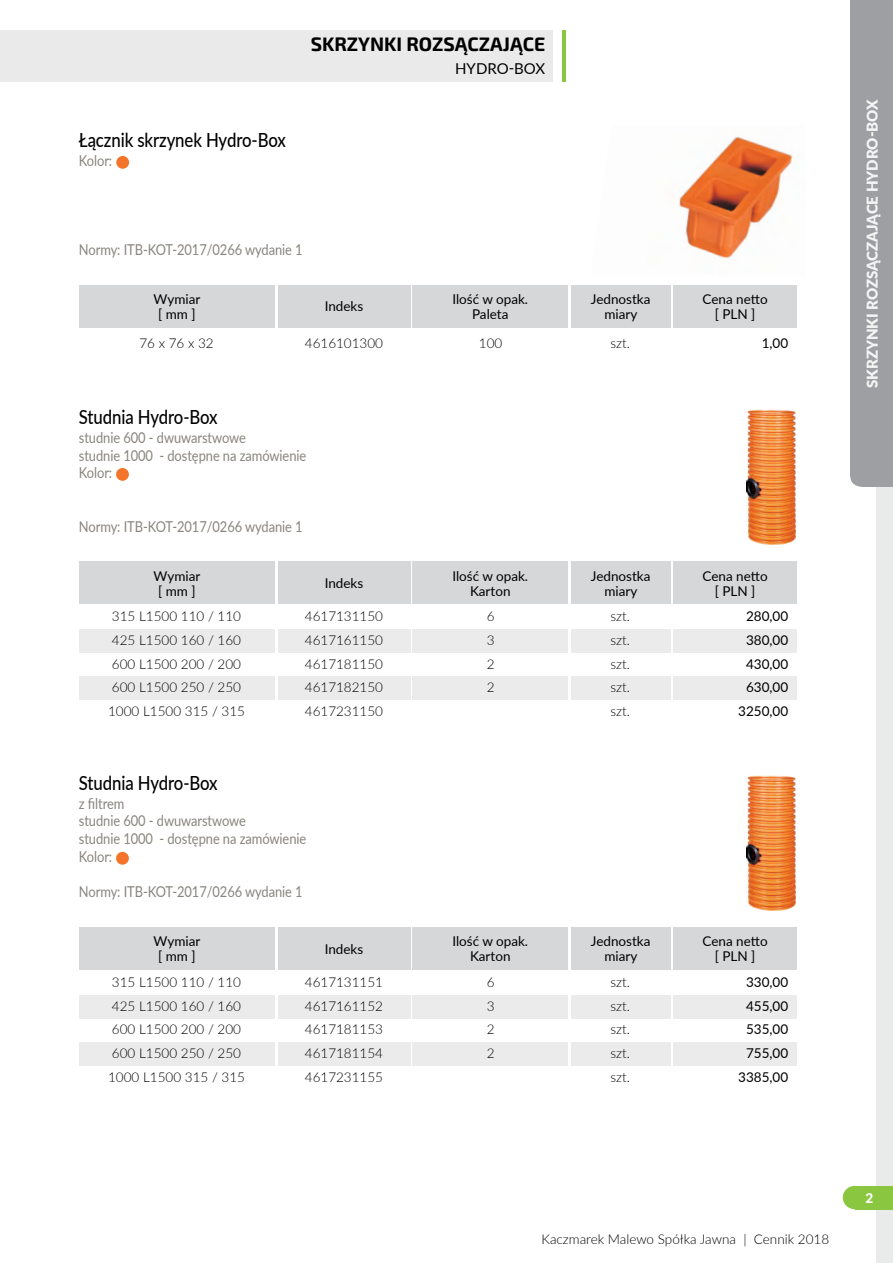
<style>
.page{position:relative;width:893px;height:1263px;background:#fff}
.page>*{position:absolute;margin:0;border:0;box-sizing:border-box;transform-origin:0 0}
.t1{font:500 19.5px "Lato";letter-spacing:-.005em;color:#000;scale:.86 1}
.t2{font:700 19.5px "Exo 2";color:#000}
.t3{font:15px/17.7px "Lato";letter-spacing:-.005em;color:#88847e;scale:.86 1}
.t4{font:900 15px "Lato";color:#f4f4f4}
.t5{font:15px "Lato";color:#000}
.t6{font:300 13.5px/23.7px "Lato";color:#000;text-align:justify}
.t7{font:13.5px/15px "Lato";color:#000;text-align:center}
.t8{font:800 13.5px "Lato";color:#fff}
</style>
<div class="page">
<div style="left:0;top:31px;width:552px;height:51px;background:#eaeaea"></div>
<div style="left:876px;top:485px;width:17px;height:778px;background:#e9eaea"></div>
<div style="left:855px;top:1186px;width:38px;height:23px;background:#8ac63f"></div>
<div style="left:843px;top:1186px;width:24px;height:23px;background:#8ac63f;border-radius:50%"></div>
<div style="left:850px;top:0;width:20px;height:477px;background:#9d9fa2"></div>
<div style="left:863px;top:0;width:30px;height:487px;background:#9d9fa2"></div>
<div style="left:851px;top:469px;width:24px;height:18px;background:#9d9fa2;border-radius:50%"></div>
<hr style="left:562px;top:31px;width:3px;height:51px;background:#8ac63f">
<div style="left:79px;top:285px;width:196px;height:42px;background:#d5d7d8"></div>
<div style="left:278px;top:285px;width:132px;height:42px;background:#d5d7d8"></div>
<div style="left:412px;top:285px;width:156px;height:42px;background:#d5d7d8"></div>
<div style="left:571px;top:285px;width:100px;height:42px;background:#d5d7d8"></div>
<div style="left:673px;top:285px;width:124px;height:42px;background:#d5d7d8"></div>
<div style="left:116px;top:156px;width:13px;height:13px;background:#f47529;border-radius:50%"></div>
<img style="left:675px;top:136px;width:118px;height:123px">
<div style="left:79px;top:561px;width:196px;height:43px;background:#d5d7d8"></div>
<div style="left:278px;top:561px;width:132px;height:43px;background:#d5d7d8"></div>
<div style="left:412px;top:561px;width:156px;height:43px;background:#d5d7d8"></div>
<div style="left:571px;top:561px;width:100px;height:43px;background:#d5d7d8"></div>
<div style="left:673px;top:561px;width:124px;height:43px;background:#d5d7d8"></div>
<div style="left:79px;top:629px;width:196px;height:24px;background:#ebebec"></div>
<div style="left:278px;top:629px;width:132px;height:24px;background:#ebebec"></div>
<div style="left:412px;top:629px;width:156px;height:24px;background:#ebebec"></div>
<div style="left:571px;top:629px;width:100px;height:24px;background:#ebebec"></div>
<div style="left:673px;top:629px;width:124px;height:24px;background:#ebebec"></div>
<div style="left:79px;top:676px;width:196px;height:24px;background:#ebebec"></div>
<div style="left:278px;top:676px;width:132px;height:24px;background:#ebebec"></div>
<div style="left:412px;top:676px;width:156px;height:24px;background:#ebebec"></div>
<div style="left:571px;top:676px;width:100px;height:24px;background:#ebebec"></div>
<div style="left:673px;top:676px;width:124px;height:24px;background:#ebebec"></div>
<div style="left:116px;top:468px;width:13px;height:13px;background:#f47529;border-radius:50%"></div>
<img style="left:747px;top:409px;width:48px;height:135px">
<div style="left:79px;top:927px;width:196px;height:43px;background:#d5d7d8"></div>
<div style="left:278px;top:927px;width:132px;height:43px;background:#d5d7d8"></div>
<div style="left:412px;top:927px;width:156px;height:43px;background:#d5d7d8"></div>
<div style="left:571px;top:927px;width:100px;height:43px;background:#d5d7d8"></div>
<div style="left:673px;top:927px;width:124px;height:43px;background:#d5d7d8"></div>
<div style="left:79px;top:995px;width:196px;height:23px;background:#ebebec"></div>
<div style="left:278px;top:995px;width:132px;height:23px;background:#ebebec"></div>
<div style="left:412px;top:995px;width:156px;height:23px;background:#ebebec"></div>
<div style="left:571px;top:995px;width:100px;height:23px;background:#ebebec"></div>
<div style="left:673px;top:995px;width:124px;height:23px;background:#ebebec"></div>
<div style="left:79px;top:1042px;width:196px;height:23px;background:#ebebec"></div>
<div style="left:278px;top:1042px;width:132px;height:23px;background:#ebebec"></div>
<div style="left:412px;top:1042px;width:156px;height:23px;background:#ebebec"></div>
<div style="left:571px;top:1042px;width:100px;height:23px;background:#ebebec"></div>
<div style="left:673px;top:1042px;width:124px;height:23px;background:#ebebec"></div>
<div style="left:116px;top:852px;width:13px;height:13px;background:#f47529;border-radius:50%"></div>
<img style="left:747px;top:775px;width:48px;height:135px">
<h1 class="t1" style="left:79px;top:126px;width:242px">Łącznik skrzynek Hydro-Box</h1>
<p class="t3" style="left:79px;top:151px;width:40px">Kolor:</p>
<h1 class="t2" style="left:311px;top:33px;width:236px">SKRZYNKI ROZSĄCZAJĄCE</h1>
<p class="t5" style="left:455px;top:58px;width:92px">Hydro-box</p>
<p class="t3" style="left:79px;top:240px;width:262px">Normy: ITB-KOT-2017/0266 wydanie 1</p>
<p class="t7" style="left:154px;top:291px;width:48px">Wymiar [ mm ]</p>
<p class="t7" style="left:325px;top:298px;width:40px">Indeks</p>
<p class="t7" style="left:452px;top:291px;width:77px">Ilość w opak.<br>Paleta</p>
<p class="t7" style="left:591px;top:291px;width:61px">Jednostka miary</p>
<p class="t7" style="left:702px;top:291px;width:67px">Cena netto [ PLN ]</p>
<p class="t7" style="left:762px;top:335px;width:28px">1,00</p>
<p class="t6" style="left:139px;top:331px;width:76px">76 x 76 x 32</p>
<p class="t6" style="left:305px;top:331px;width:80px">4616101300</p>
<p class="t6" style="left:479px;top:331px;width:25px">100</p>
<p class="t6" style="left:610px;top:331px;width:21px">szt.</p>
<h1 class="t1" style="left:79px;top:403px;width:163px">Studnia Hydro-Box</h1>
<p class="t3" style="left:79px;top:428px;width:266px">studnie 600 - dwuwarstwowe<br>studnie 1000 - dostępne na zamówienie<br>Kolor:</p>
<p class="t3" style="left:79px;top:517px;width:262px">Normy: ITB-KOT-2017/0266 wydanie 1</p>
<p class="t7" style="left:154px;top:568px;width:48px">Wymiar [ mm ]</p>
<p class="t7" style="left:325px;top:575px;width:40px">Indeks</p>
<p class="t7" style="left:452px;top:568px;width:77px">Ilość w opak.<br>Karton</p>
<p class="t7" style="left:591px;top:568px;width:61px">Jednostka miary</p>
<p class="t7" style="left:702px;top:568px;width:67px">Cena netto [ PLN ]</p>
<p class="t6" style="left:108px;top:604px;width:138px;text-align:left">315 L1500 110 / 110<br>425 L1500 160 / 160<br>600 L1500 200 / 200<br>600 L1500 250 / 250<br>1000 L1500 315 / 315</p>
<p class="t6" style="left:305px;top:604px;width:80px">4617131150<br>4617161150<br>4617181150<br>4617182150<br>4617231150</p>
<p class="t6" style="left:487px;top:604px;width:9px">6<br>3<br>2<br>2</p>
<p class="t6" style="left:610px;top:604px;width:21px">szt. szt. szt. szt. szt.</p>
<p class="t7" style="left:738px;top:604px;width:52px;line-height:23.7px">280,00<br>380,00<br>430,00<br>630,00<br>3250,00</p>
<h1 class="t1" style="left:79px;top:768px;width:163px">Studnia Hydro-Box</h1>
<p class="t3" style="left:79px;top:794px;width:266px">z filtrem<br>studnie 600 - dwuwarstwowe<br>studnie 1000 - dostępne na zamówienie<br>Kolor:</p>
<p class="t3" style="left:79px;top:882px;width:262px">Normy: ITB-KOT-2017/0266 wydanie 1</p>
<p class="t7" style="left:154px;top:933px;width:48px">Wymiar [ mm ]</p>
<p class="t7" style="left:325px;top:941px;width:40px">Indeks</p>
<p class="t7" style="left:452px;top:933px;width:77px">Ilość w opak.<br>Karton</p>
<p class="t7" style="left:591px;top:933px;width:61px">Jednostka miary</p>
<p class="t7" style="left:702px;top:933px;width:67px">Cena netto [ PLN ]</p>
<p class="t6" style="left:108px;top:970px;width:138px;text-align:left">315 L1500 110 / 110<br>425 L1500 160 / 160<br>600 L1500 200 / 200<br>600 L1500 250 / 250<br>1000 L1500 315 / 315</p>
<p class="t6" style="left:305px;top:970px;width:80px">4617131151<br>4617161152<br>4617181153<br>4617181154<br>4617231155</p>
<p class="t6" style="left:487px;top:970px;width:9px">6<br>3<br>2<br>2</p>
<p class="t6" style="left:610px;top:970px;width:21px">szt. szt. szt. szt. szt.</p>
<p class="t7" style="left:738px;top:969px;width:52px;line-height:23.7px">330,00<br>455,00<br>535,00<br>755,00<br>3385,00</p>
<p class="t4" style="left:861px;top:388px;width:290px;rotate:-90deg">Skrzynki rozsączające Hydro-Box</p>
<p class="t6" style="left:541px;top:1226px;width:289px">Kaczmarek Malewo Spółka Jawna | Cennik 2018</p>
<p class="t8" style="left:866px;top:1188px;width:9px">2</p>
</div>
